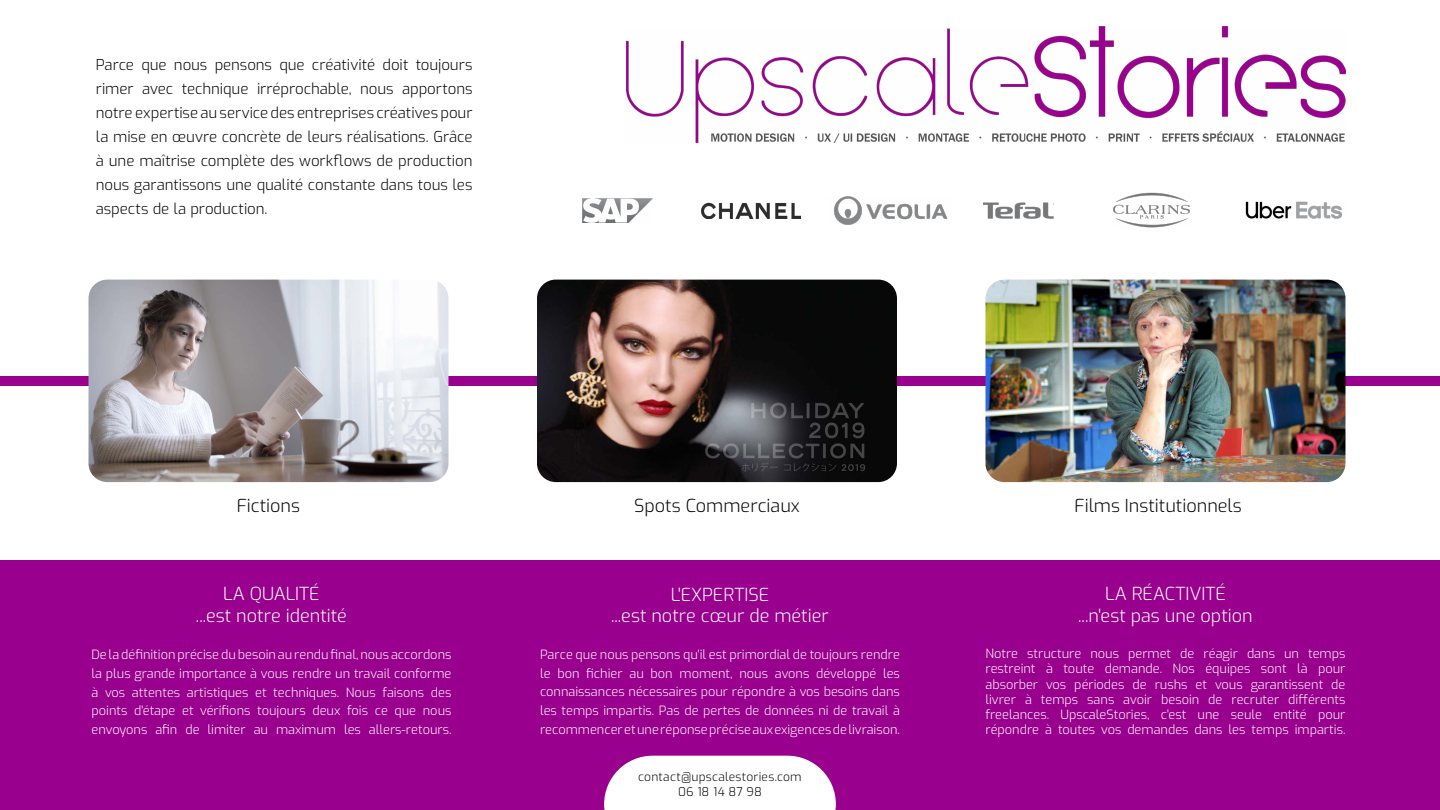
<style>
.page{position:relative;width:1440px;height:810px;background:#fff}
.page>*{position:absolute;margin:0;border:0;box-sizing:border-box;transform-origin:0 0}
.t1{font:300 18px/21.6px "Exo";color:#fff;text-align:center}
.t2{font:300 18px "Exo";color:#000}
.t3{font:300 15px/24px "Exo";letter-spacing:-.005em;color:#000;text-align:justify}
.t4{font:300 12.75px/18.8px "Exo";color:#fff;text-align:justify}
.t5{font:300 12px/15px "Exo";letter-spacing:.015em;color:#000101;text-align:center}
</style>
<div class="page">
<div style="left:0;top:560px;width:1440px;height:250px;background:#99008d"></div>
<div style="left:0;top:376px;width:1440px;height:10px;background:#99008d"></div>
<svg style="left:604px;top:756px;width:232px;height:54px;background:#f6eaf5"></svg>
<img style="left:625px;top:26px;width:720px;height:116px">
<img style="left:1113px;top:192px;width:77px;height:36px">
<img style="left:701px;top:202px;width:100px;height:16px">
<img style="left:984px;top:202px;width:69px;height:16px">
<img style="left:833px;top:196px;width:115px;height:29px">
<img style="left:1245px;top:201px;width:97px;height:18px">
<img style="left:582px;top:198px;width:70px;height:24px">
<img style="left:537px;top:280px;width:360px;height:202px">
<img style="left:88px;top:280px;width:360px;height:202px">
<img style="left:986px;top:280px;width:360px;height:202px">
<p class="t3" style="left:96px;top:52px;width:378px">Parce que nous pensons que créativité doit toujours rimer avec technique irréprochable, nous apportons notre expertise au service des entreprises créatives pour la mise en œuvre concrète de leurs réalisations. Grâce à une maîtrise complète des workflows de production nous garantissons une qualité constante dans tous les aspects de la production.</p>
<h1 class="t2" style="left:237px;top:492px;width:65px">Fictions</h1>
<h1 class="t2" style="left:634px;top:492px;width:167px">Spots Commerciaux</h1>
<h1 class="t2" style="left:1075px;top:492px;width:169px">Films Institutionnels</h1>
<h1 class="t1" style="left:196px;top:582px;width:153px">LA QUALITÉ<br>...est notre identité</h1>
<p class="t4" style="left:92px;top:644px;width:362px">De la définition précise du besoin au rendu final, nous accordons la plus grande importance à vous rendre un travail conforme à vos attentes artistiques et techniques. Nous faisons des points d'étape et vérifions toujours deux fois ce que nous envoyons afin de limiter au maximum les allers-retours.</p>
<h1 class="t1" style="left:611px;top:583px;width:219px">L'EXPERTISE<br>...est notre cœur de métier</h1>
<p class="t4" style="left:540px;top:644px;width:362px">Parce que nous pensons qu'il est primordial de toujours rendre le bon fichier au bon moment, nous avons développé les connaissances nécessaires pour répondre à vos besoins dans les temps impartis. Pas de pertes de données ni de travail à recommencer et une réponse précise aux exigences de livraison.</p>
<p class="t5" style="left:638px;top:769px;width:165px">contact@upscalestories.com<br>06 18 14 87 98</p>
<h1 class="t1" style="left:1078px;top:582px;width:176px">LA RÉACTIVITÉ<br>...n'est pas une option</h1>
<p class="t4" style="left:986px;top:645px;width:362px;line-height:15.3px">Notre structure nous permet de réagir dans un temps restreint à toute demande. Nos équipes sont là pour absorber vos périodes de rushs et vous garantissent de livrer à temps sans avoir besoin de recruter différents freelances. UpscaleStories, c'est une seule entité pour répondre à toutes vos demandes dans les temps impartis.</p>
</div>
